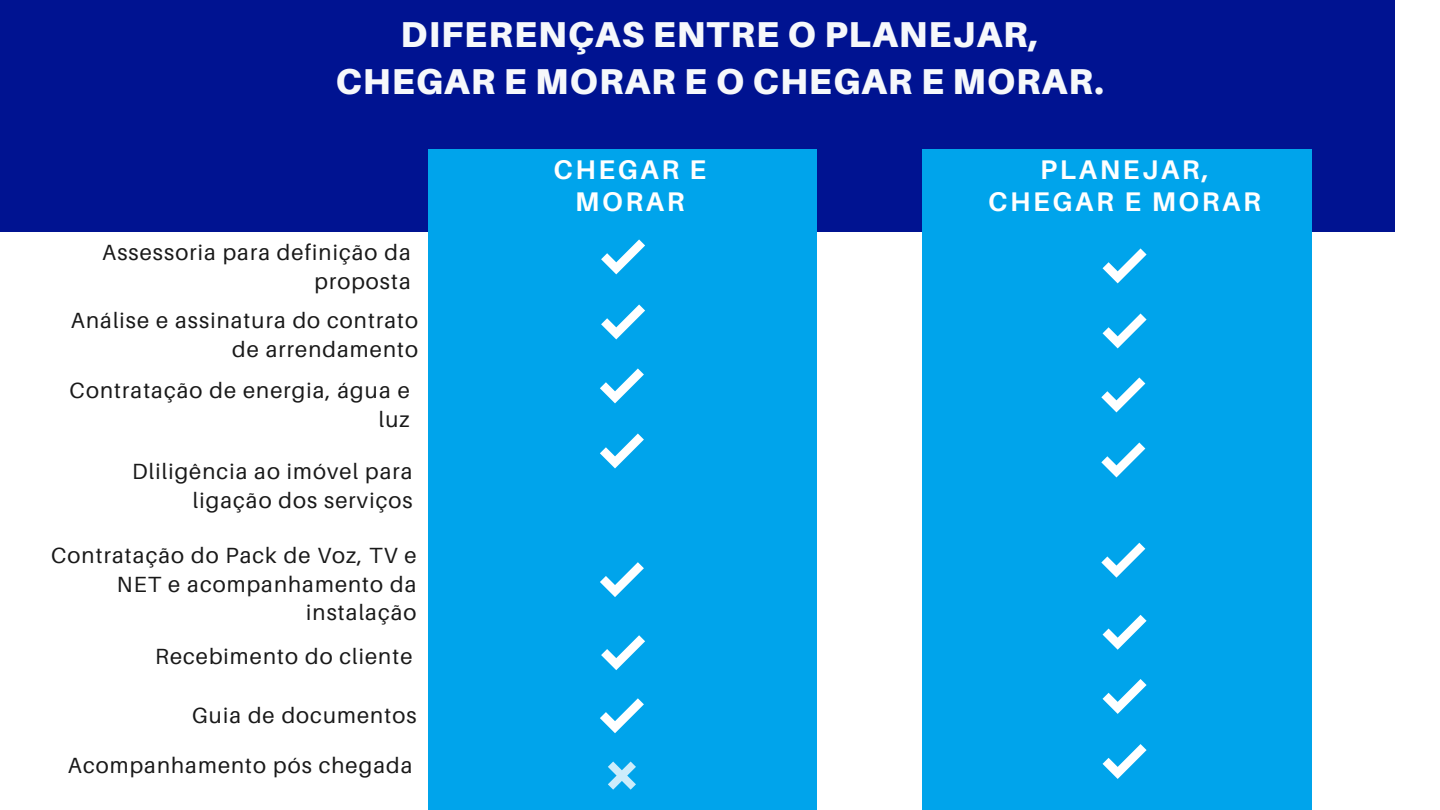
<style>
.page{position:relative;width:1440px;height:810px;background:#fff}
.page>*{position:absolute;margin:0;border:0;box-sizing:border-box;transform-origin:0 0}
.t1{font:900 36px/46.5px "Aileron";letter-spacing:.03em;color:#f6f8fb;text-align:center}
.t2{font:700 27px/32.2px "Aileron";letter-spacing:.1em;color:#fff;text-align:center}
.t3{font:22px/28.5px "Aileron";letter-spacing:.05em;color:#191919;text-align:right}
</style>
<div class="page">
<div style="left:0;top:0;width:1395px;height:232px;background:#001391"></div>
<div style="left:428px;top:149px;width:210px;height:661px;background:#00a4eb"></div>
<div style="left:607px;top:149px;width:210px;height:661px;background:#00a4eb"></div>
<div style="left:922px;top:149px;width:210px;height:661px;background:#00a4eb"></div>
<div style="left:1102px;top:149px;width:210px;height:661px;background:#00a4eb"></div>
<svg style="left:1102px;top:248px;width:45px;height:35px"></svg>
<svg style="left:1102px;top:314px;width:45px;height:35px"></svg>
<svg style="left:1101px;top:377px;width:44px;height:35px"></svg>
<svg style="left:1101px;top:443px;width:44px;height:34px"></svg>
<svg style="left:1101px;top:543px;width:44px;height:35px"></svg>
<svg style="left:1103px;top:615px;width:44px;height:35px"></svg>
<svg style="left:1102px;top:679px;width:45px;height:100px"></svg>
<svg style="left:601px;top:239px;width:44px;height:35px"></svg>
<svg style="left:601px;top:305px;width:44px;height:34px"></svg>
<svg style="left:600px;top:368px;width:44px;height:35px"></svg>
<svg style="left:600px;top:434px;width:44px;height:34px"></svg>
<svg style="left:601px;top:635px;width:44px;height:35px"></svg>
<svg style="left:600px;top:698px;width:44px;height:35px"></svg>
<svg style="left:608px;top:762px;width:28px;height:28px"></svg>
<svg style="left:600px;top:562px;width:44px;height:35px"></svg>
<h1 class="t1" style="left:335px;top:11px;width:770px">DIFERENÇAS ENTRE O PLANEJAR,<br>CHEGAR E MORAR E O CHEGAR E MORAR.</h1>
<h2 class="t3" style="left:102px;top:238px;width:310px">Assessoria para definição da proposta</h2>
<p class="t3" style="left:71px;top:306px;width:349px">Análise e assinatura do contrato de arrendamento</p>
<p class="t3" style="left:70px;top:376px;width:342px">Contratação de energia, água e luz</p>
<p class="t3" style="left:132px;top:457px;width:282px">Dliligência ao imóvel para ligação dos serviços</p>
<p class="t3" style="left:51px;top:541px;width:367px">Contratação do Pack de Voz, TV e<br>NET e acompanhamento da instalação</p>
<h2 class="t3" style="left:155px;top:642px;width:259px">Recebimento do cliente</h2>
<p class="t3" style="left:192px;top:701px;width:226px">Guia de documentos</p>
<p class="t3" style="left:68px;top:751px;width:346px">Acompanhamento pós chegada</p>
<p class="t2" style="left:553px;top:153px;width:154px">CHEGAR E<br>MORAR</p>
<p class="t2" style="left:988px;top:153px;width:274px">PLANEJAR,<br>CHEGAR E MORAR</p>
</div>
